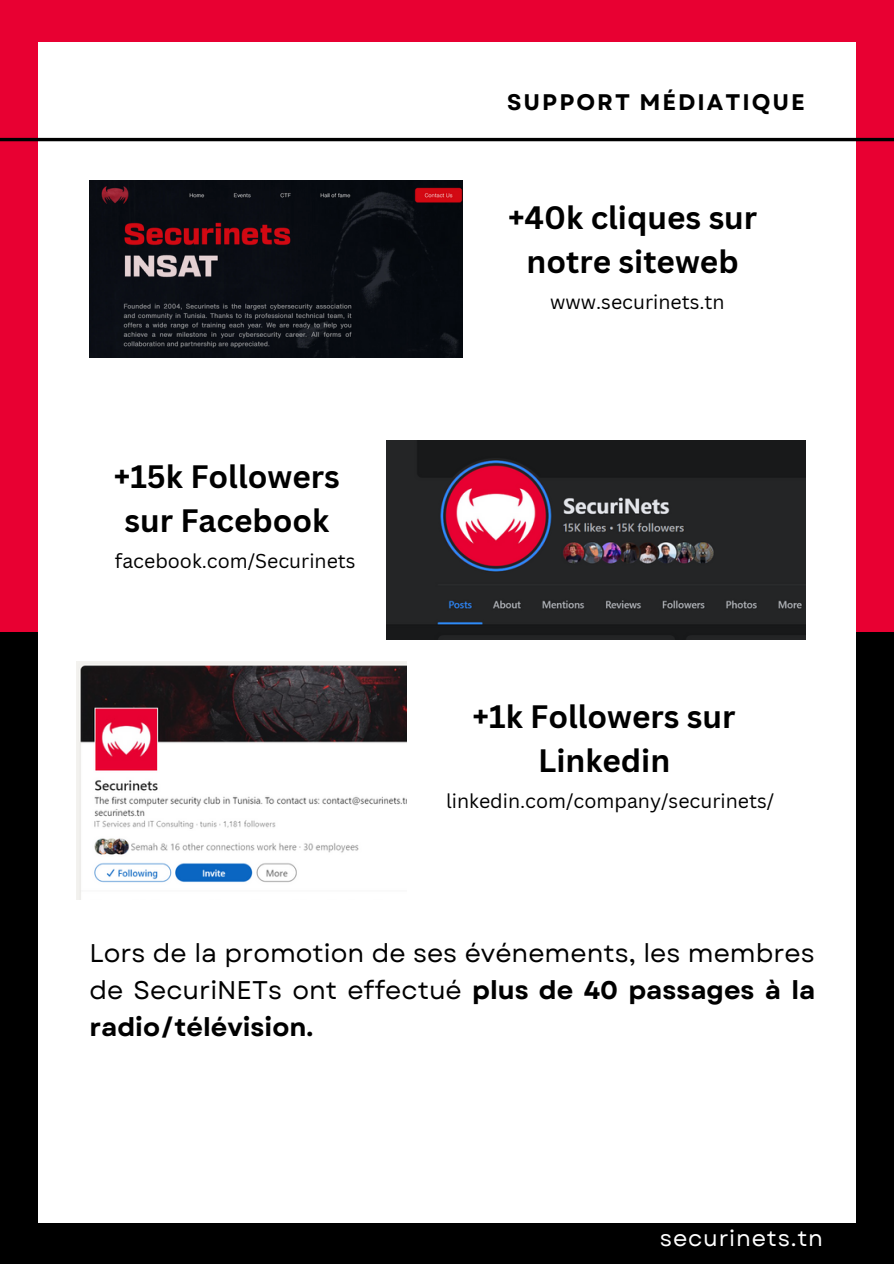
<style>
.page{position:relative;width:894px;height:1264px;background:#fff}
.page>*{position:absolute;margin:0;border:0;box-sizing:border-box;transform-origin:0 0}
.t1{font:700 31.5px/44px "Canva Sans";color:#000;text-align:center}
.t2{font:25.5px/37.2px "Garet";color:#000;text-align:justify}
.t3{font:700 22.5px "Garet";letter-spacing:.09em;color:#000}
.t4{font:22.5px "Garet";letter-spacing:.035em;color:#fff}
.t5{font:19.5px "Canva Sans";color:#000}
.s1{font-weight:700}
</style>
<div class="page">
<div style="left:0;top:0;width:893px;height:1263px;background:#e80032"></div>
<div style="left:0;top:632px;width:893px;height:631px;background:#000"></div>
<div style="left:38px;top:42px;width:817px;height:1180px;background:#fff"></div>
<hr style="left:0;top:138px;width:893px;height:3px;background:#000">
<img style="left:76px;top:661px;width:330px;height:238px">
<img style="left:386px;top:440px;width:419px;height:199px">
<img style="left:89px;top:180px;width:373px;height:177px">
<p class="t3" style="left:507px;top:86px;width:299px">SUPPORT MÉDIATIQUE</p>
<p class="t1" style="left:114px;top:454px;width:227px">+15k Followers sur Facebook</p>
<p class="t5" style="left:115px;top:547px;width:242px">facebook.com/Securinets</p>
<p class="t1" style="left:508px;top:195px;width:251px">+40k cliques sur notre siteweb</p>
<p class="t5" style="left:550px;top:288px;width:176px">www.securinets.tn</p>
<p class="t1" style="left:472px;top:694px;width:264px">+1k Followers sur<br>Linkedin</p>
<p class="t5" style="left:446px;top:786px;width:329px">linkedin.com/company/securinets/</p>
<p class="t2" style="left:89px;top:934px;width:727px">Lors de la promotion de ses événements, les membres de SecuriNETs ont effectué <span class="s1">plus de 40 passages à la radio/télévision.</span></p>
<p class="t4" style="left:659px;top:1222px;width:164px">securinets.tn</p>
</div>
